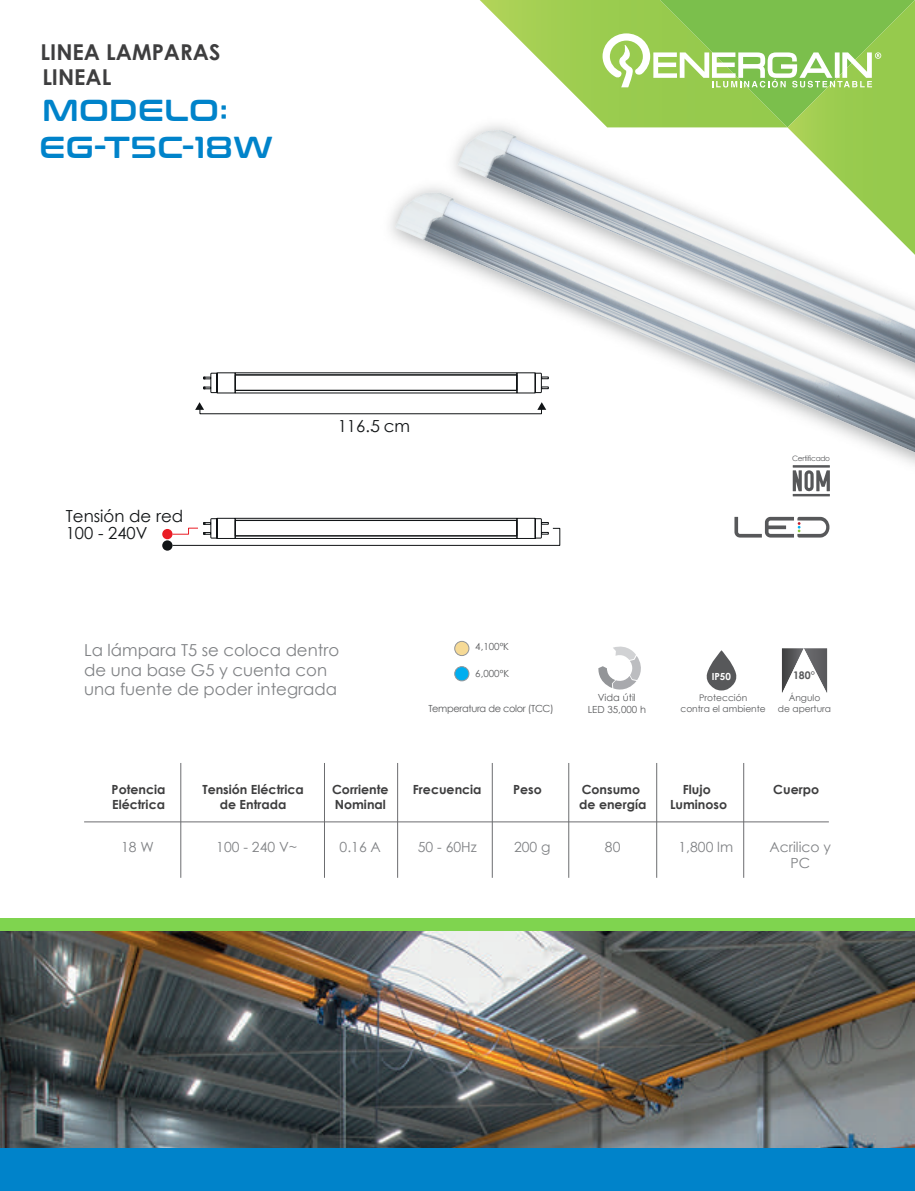
<style>
.page{position:relative;width:915px;height:1191px;background:#fff}
.page>*{position:absolute;margin:0;border:0;box-sizing:border-box;transform-origin:0 0}
.t1{font:30.15px "Conthrax Sb";letter-spacing:.02em;color:#0083ca}
.t2{font:700 21.9px "Century Gothic";color:#3e3e3f}
.t3{font:16.65px/17px "Century Gothic";color:#111416}
.t4{font:16.5px/19.8px "Century Gothic";color:#808285}
.t5{font:13.95px/16.8px "Century Gothic";color:#808285;text-align:center}
.t6{font:700 12.6px/15.1px "Century Gothic";color:#3e3e3f}
.t7{font:700 10.5px "Century Gothic";color:#57585a}
.t8{font:9.75px/11.7px "Century Gothic";color:#57585a;text-align:center}
.t9{font:9.75px "Century Gothic";letter-spacing:-.035em;color:#57585a}
.t10{font:700 9.75px "Century Gothic";color:#fff}
.t11{font:9.15px/10.9px "Century Gothic";color:#57585a;text-align:center}
.t12{font:7.35px "Century Gothic";letter-spacing:-.035em;color:#57585a}
</style>
<div class="page">
<img style="left:0;top:930px;width:914px;height:218px">
<svg style="left:706px;top:650px;width:31px;height:40px"></svg>
<svg style="left:598px;top:646px;width:43px;height:44px"></svg>
<div style="left:0;top:918px;width:914px;height:12px;background:#7fd44f"></div>
<svg style="left:792px;top:483px;width:37px;height:13px"></svg>
<div style="left:0;top:1148px;width:914px;height:43px;background:#0083ca"></div>
<svg style="left:734px;top:517px;width:95px;height:20px"></svg>
<svg style="left:480px;top:0;width:434px;height:107px"></svg>
<hr style="left:84px;top:821px;width:744px;height:1px;background:#6c6d70">
<hr style="left:180px;top:763px;width:1px;height:114px;background:#6c6d70">
<hr style="left:324px;top:763px;width:1px;height:114px;background:#6c6d70">
<hr style="left:397px;top:763px;width:1px;height:114px;background:#6c6d70">
<hr style="left:491px;top:763px;width:1px;height:114px;background:#6c6d70">
<hr style="left:568px;top:763px;width:1px;height:114px;background:#6c6d70">
<hr style="left:656px;top:763px;width:1px;height:114px;background:#6c6d70">
<hr style="left:743px;top:763px;width:1px;height:114px;background:#6c6d70">
<svg style="left:781px;top:648px;width:45px;height:44px"></svg>
<div style="left:454px;top:641px;width:15px;height:15px;background:#f6da96;border:1px solid #939598;border-radius:50%"></div>
<div style="left:454px;top:666px;width:15px;height:15px;background:#00aeef;border:1px solid #939598;border-radius:50%"></div>
<svg style="left:195px;top:402px;width:9px;height:8px"></svg>
<div style="left:162px;top:529px;width:10px;height:10px;background:#ea1d26;border-radius:50%"></div>
<div style="left:162px;top:540px;width:10px;height:10px;background:#111416;border-radius:50%"></div>
<svg style="left:203px;top:372px;width:33px;height:22px"></svg>
<svg style="left:172px;top:517px;width:388px;height:29px"></svg>
<div style="left:235px;top:518px;width:282px;height:21px;border:1px solid #111416"></div>
<div style="left:235px;top:374px;width:282px;height:17px;border:1px solid #111416"></div>
<div style="left:235px;top:520px;width:282px;height:16px;border:1px solid #111416"></div>
<img style="left:453px;top:107px;width:461px;height:62px">
<img style="left:383px;top:169px;width:531px;height:291px">
<h2 class="t2" style="left:41px;top:36px;width:181px">LINEA LAMPARAS</h2>
<h2 class="t2" style="left:42px;top:61px;width:71px">LINEAL</h2>
<h1 class="t1" style="left:42px;top:87px;width:187px">MODELO:</h1>
<h1 class="t1" style="left:40px;top:124px;width:235px">EG-T5C-18W</h1>
<h3 class="t3" style="left:66px;top:508px;width:119px">Tensión de red<br>100 - 240V</h3>
<h3 class="t3" style="left:337px;top:417px;width:74px">116.5 cm</h3>
<p class="t12" style="left:791px;top:453px;width:39px">Certificado</p>
<h3 class="t4" style="left:84px;top:639px;width:256px">La lámpara T5 se coloca dentro de una base G5 y cuenta con una fuente de poder integrada</h3>
<p class="t8" style="left:475px;top:641px;width:35px">4,100ºK</p>
<p class="t8" style="left:475px;top:668px;width:35px">6,000ºK</p>
<p class="t9" style="left:428px;top:701px;width:127px">Temperatura de color (TCC)</p>
<p class="t8" style="left:587px;top:692px;width:60px">Vida útil<br>LED 35,000 h</p>
<p class="t10" style="left:711px;top:669px;width:21px">IP50</p>
<p class="t11" style="left:680px;top:692px;width:87px">Protección<br>contra el ambiente</p>
<p class="t7" style="left:792px;top:667px;width:23px">180°</p>
<p class="t11" style="left:777px;top:692px;width:55px">Ángulo<br>de apertura</p>
<p class="t6" style="left:112px;top:781px;width:55px">Potencia<br>Eléctrica</p>
<p class="t5" style="left:121px;top:838px;width:34px">18 W</p>
<p class="t6" style="left:202px;top:781px;width:103px;text-align:center">Tensión Eléctrica de Entrada</p>
<p class="t5" style="left:216px;top:838px;width:82px">100 - 240 V~</p>
<p class="t6" style="left:332px;top:781px;width:58px">Corriente<br>Nominal</p>
<p class="t5" style="left:339px;top:838px;width:43px">0.16 A</p>
<p class="t6" style="left:413px;top:781px;width:70px">Frecuencia</p>
<p class="t5" style="left:417px;top:838px;width:60px">50 - 60Hz</p>
<p class="t6" style="left:513px;top:781px;width:30px">Peso</p>
<p class="t5" style="left:514px;top:838px;width:38px">200 g</p>
<p class="t6" style="left:579px;top:781px;width:69px">Consumo de energía</p>
<p class="t5" style="left:604px;top:838px;width:17px">80</p>
<p class="t6" style="left:669px;top:781px;width:59px;text-align:center">Flujo<br>Luminoso</p>
<p class="t5" style="left:678px;top:838px;width:56px">1,800 lm</p>
<p class="t6" style="left:773px;top:781px;width:47px">Cuerpo</p>
<p class="t5" style="left:769px;top:838px;width:63px">Acrilico y<br>PC</p>
</div>
